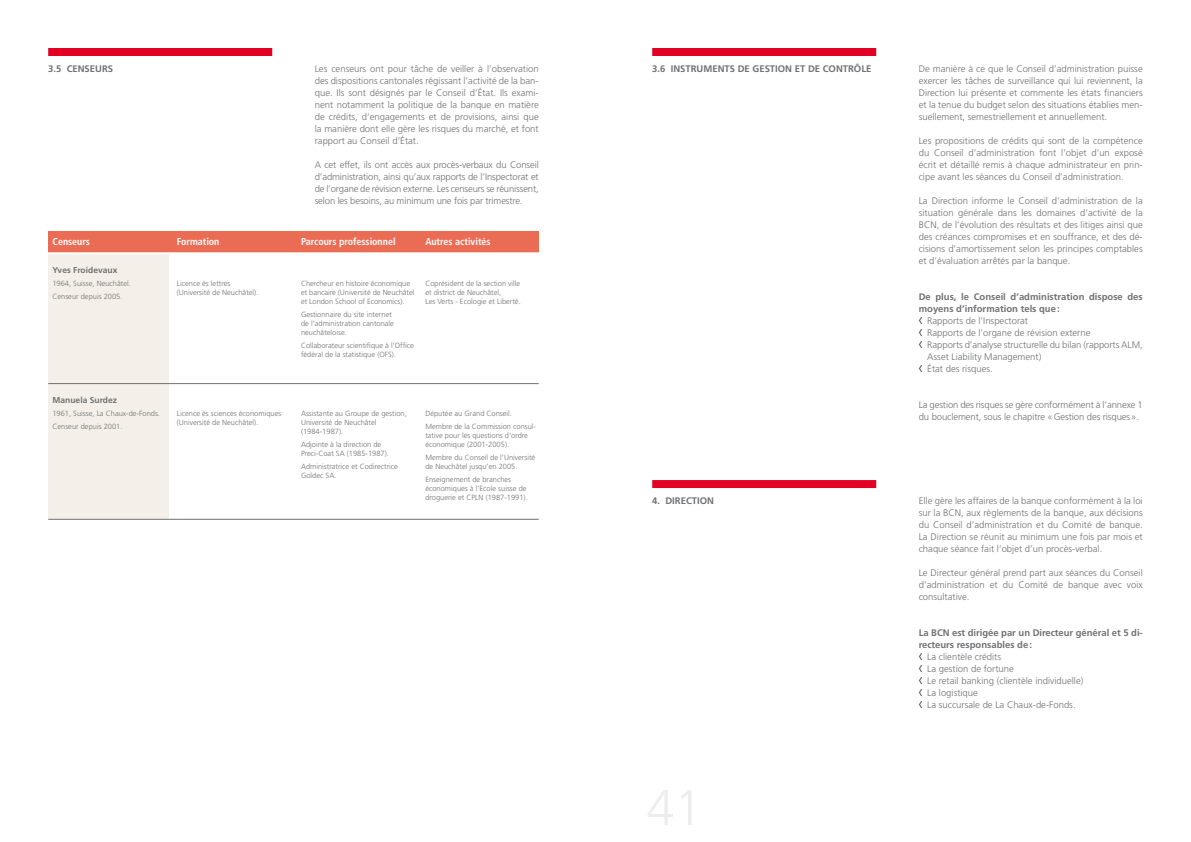
<style>
.page{position:relative;width:1191px;height:842px;background:#fff}
.page>*{position:absolute;margin:0;border:0;box-sizing:border-box;transform-origin:0 0}
.t1{font:700 condensed 10px "Frutiger";color:#fff}
.t2{font:300 9.5px/12px "Frutiger";color:#707173;text-align:justify}
.t3{font:700 9.5px/12px "Frutiger";color:#707173}
.t4{font:700 8.5px "Frutiger";color:#707173}
.t5{font:300 7.5px/9px "Frutiger";color:#707173}
</style>
<div class="page">
<div style="left:48px;top:48px;width:224px;height:8px;background:#e20025"></div>
<div style="left:48px;top:253px;width:121px;height:266px;background:#f4f0e9"></div>
<div style="left:48px;top:232px;width:491px;height:21px;background:#eb6c54"></div>
<hr style="left:48px;top:519px;width:491px;height:1px;background:#707173">
<hr style="left:0;top:252px;width:541px;height:2px;background:#fff">
<svg style="left:918px;top:317px;width:4px;height:31px"></svg>
<svg style="left:918px;top:365px;width:4px;height:7px"></svg>
<div style="left:652px;top:48px;width:224px;height:8px;background:#e20025"></div>
<hr style="left:48px;top:383px;width:491px;height:1px;background:#707173">
<svg style="left:918px;top:653px;width:4px;height:55px"></svg>
<div style="left:652px;top:480px;width:224px;height:8px;background:#e20025"></div>
<p class="t3" style="left:48px;top:63px;width:31px">3.5 Censeurs</p>
<p class="t2" style="left:315px;top:63px;width:225px">Les censeurs ont pour tâche de veiller à l’observation des dispositions cantonales régissant l’activité de la ban&shy;que. Ils sont désignés par le Conseil d’état. Ils exami&shy;nent notamment la politique de la banque en matière de crédits, d’engagements et de provisions, ainsi que la manière dont elle gère les risques du marché, et font rapport au Conseil d’état.</p>
<p class="t2" style="left:315px;top:159px;width:225px">A cet effet, ils ont accès aux procès-verbaux du Conseil d’administration, ainsi qu’aux rapports de l’Inspectorat et de l’organe de révision externe. Les censeurs se réunissent, selon les besoins, au minimum une fois par trimestre.</p>
<p class="t1" style="left:52px;top:236px;width:39px">Censeurs</p>
<p class="t1" style="left:177px;top:236px;width:44px">Formation</p>
<p class="t1" style="left:301px;top:236px;width:96px">Parcours professionnel</p>
<p class="t1" style="left:425px;top:236px;width:67px">Autres activités</p>
<p class="t4" style="left:52px;top:265px;width:67px">Yves Froidevaux</p>
<p class="t5" style="left:52px;top:277px;width:80px;line-height:13px">1964, Suisse, Neuchâtel.<br>Censeur depuis 2005.</p>
<p class="t5" style="left:177px;top:279px;width:83px">Licence ès lettres (Université de Neuchâtel).</p>
<p class="t5" style="left:301px;top:279px;width:115px">Chercheur en histoire économique et bancaire (Université de Neuchâtel et London School of Economics).</p>
<p class="t5" style="left:301px;top:310px;width:94px">Gestionnaire du site internet de l’administration cantonale neuchâteloise.</p>
<p class="t5" style="left:301px;top:341px;width:114px">Collaborateur scientifique à l’Office fédéral de la statistique (OFS).</p>
<p class="t5" style="left:425px;top:279px;width:97px">Coprésident de la section ville et district de Neuchâtel,<br>Les Verts - Ecologie et Liberté.</p>
<p class="t4" style="left:52px;top:395px;width:66px">Manuela Surdez</p>
<p class="t5" style="left:52px;top:407px;width:109px;line-height:13px">1961, Suisse, La Chaux-de-Fonds.<br>Censeur depuis 2001.</p>
<p class="t5" style="left:177px;top:409px;width:106px">Licence ès sciences économiques (Université de Neuchâtel).</p>
<p class="t5" style="left:301px;top:409px;width:107px">Assistante au Groupe de gestion,<br>Université de Neuchâtel (1984-1987).</p>
<p class="t5" style="left:301px;top:440px;width:89px">Adjointe à la direction de<br>Preci-Coat SA (1985-1987).</p>
<p class="t5" style="left:301px;top:462px;width:98px">Administratrice et Codirectrice<br>Goldec SA.</p>
<p class="t5" style="left:425px;top:407px;width:112px;line-height:13px">Députée au Grand Conseil.<br>Membre de la Commission consul-</p>
<p class="t5" style="left:425px;top:431px;width:104px">tative pour les questions d’ordre économique (2001-2005).</p>
<p class="t5" style="left:425px;top:453px;width:111px">Membre du Conseil de l’Université de Neuchâtel jusqu’en 2005.</p>
<p class="t5" style="left:425px;top:475px;width:104px">Enseignement de branches économiques à l’Ecole suisse de droguerie et CPLN (1987-1991).</p>
<p class="t3" style="left:652px;top:63px;width:29px">3.6 Instruments</p>
<p class="t3" style="left:737px;top:63px;width:22px">de gestion</p>
<p class="t3" style="left:795px;top:63px;width:36px">etdecontr</p>
<p class="t3" style="left:854px;top:63px;width:13px">ôle</p>
<p class="t3" style="left:652px;top:495px;width:63px">4. DIRECTION</p>
<p class="t2" style="left:918px;top:63px;width:225px">De manière à ce que le Conseil d’administration puisse exercer les tâches de surveillance qui lui reviennent, la Direction lui présente et commente les états financiers et la tenue du budget selon des situations établies men&shy;suellement, semestriellement et annuellement.</p>
<p class="t2" style="left:918px;top:135px;width:225px">Les propositions de crédits qui sont de la compétence du Conseil d’administration font l’objet d’un exposé écrit et détaillé remis à chaque administrateur en prin&shy;cipe avant les séances du Conseil d’administration.</p>
<p class="t2" style="left:918px;top:195px;width:225px">La Direction informe le Conseil d’administration de la situation générale dans les domaines d’activité de la BCN, de l’évolution des résultats et des litiges ainsi que des créances compromises et en souffrance, et des dé&shy;cisions d’amortissement selon les principes comptables et d’évaluation arrêtés par la banque.</p>
<p class="t3" style="left:918px;top:291px;width:225px">De plus, le Conseil d’administration dispose des moyens d’information tels que:</p>
<p class="t2" style="left:927px;top:315px;width:217px;text-align:left">Rapports de l’Inspectorat<br>Rapports de l’organe de révision externe<br>Rapports d’analyse structurelle du bilan (rapports ALM, Asset Liability Management)<br>état des risques.</p>
<p class="t2" style="left:918px;top:399px;width:225px">La gestion des risques se gère conformément à l’annexe 1 du bouclement, sous le chapitre « Gestion des risques».</p>
<p class="t2" style="left:918px;top:495px;width:225px">Elle gère les affaires de la banque conformément à la loi sur la BCN, aux règlements de la banque, aux décisions du Conseil d’administration et du Comité de banque.<br>La Direction se réunit au minimum une fois par mois et chaque séance fait l’objet d’un procès-verbal.</p>
<p class="t2" style="left:918px;top:567px;width:225px">Le Directeur général prend part aux séances du Conseil d’administration et du Comité de banque avec voix consultative.</p>
<p class="t3" style="left:918px;top:627px;width:225px">La BCN est dirigée par un Directeur général et 5 di&shy;recteurs responsables de:</p>
<p class="t2" style="left:927px;top:651px;width:158px;text-align:left">La clientèle crédits<br>La gestion de fortune<br>Le retail banking (clientèle individuelle)<br>La logistique<br>La succursale de La Chaux-de-Fonds.</p>
</div>
